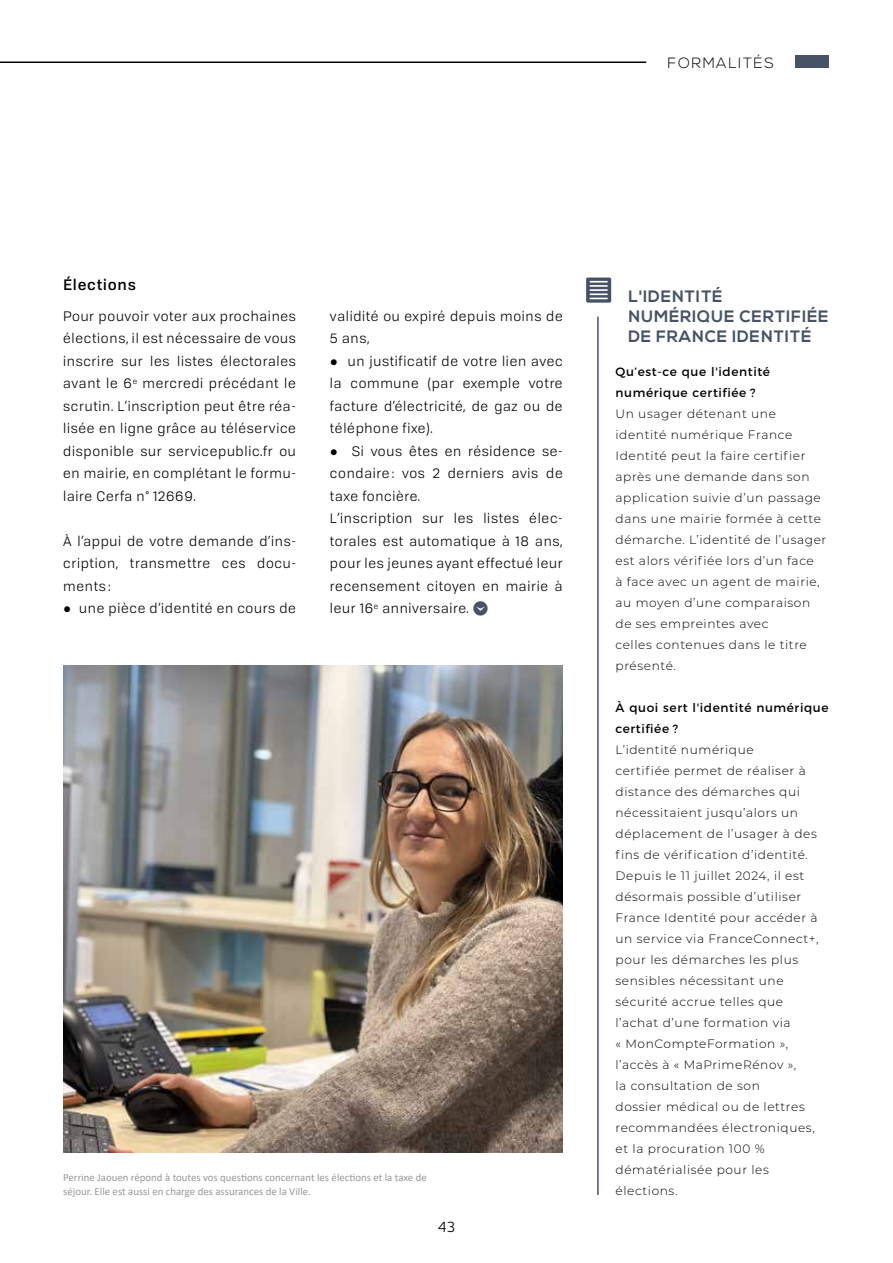
<style>
.page{position:relative;width:893px;height:1263px;background:#fff}
.page>*{position:absolute;margin:0;border:0;box-sizing:border-box;transform-origin:0 0}
.t1{font:700 16.5px/19.8px "Nexa";letter-spacing:.05em;color:#475266}
.t2{font:300 14.85px "Nexa";letter-spacing:.1em;color:#000}
.t3{font:500 14.85px "Tofino";letter-spacing:.05em;color:#000}
.t4{font:300 14.85px "Neris";color:#000}
.t5{font:13.5px/22.5px "Tofino";letter-spacing:.05em;color:#000;text-align:justify}
.t6{font:300 12.15px/21px "Montserrat";letter-spacing:.05em;color:#000}
.t7{font:12.15px/21px "Montserrat";letter-spacing:.05em;color:#000}
.t8{font:10.8px/14.4px "Calibri";color:#999898}
.s1{font-family:"Calibri"}
.s2{color:#475266}
</style>
<div class="page">
<div style="left:795px;top:55px;width:34px;height:13px;background:#475266"></div>
<hr style="left:0;top:62px;width:646px;height:1px;background:#000">
<hr style="left:597px;top:317px;width:2px;height:878px;background:#475266">
<svg style="left:586px;top:278px;width:25px;height:25px"></svg>
<img style="left:63px;top:665px;width:500px;height:487px">
<p class="t2" style="left:667px;top:54px;width:108px">FORMALITÉS</p>
<p class="t3" style="left:63px;top:273px;width:74px">Élections</p>
<p class="t5" style="left:63px;top:304px;width:234px">Pour pouvoir voter aux prochaines élections, il est nécessaire de vous inscrire sur les listes électorales avant le 6<sup>e</sup> mercredi précédant le scrutin. L’inscription peut être réa&shy;lisée en ligne grâce au téléservice disponible sur servicepublic.fr ou en mairie, en complétant le formu&shy;laire Cerfa n° 12669.</p>
<p class="t5" style="left:63px;top:529px;width:234px">À l’appui de votre demande d’ins&shy;cription, transmettre ces docu&shy;ments :</p>
<p class="t5" style="left:63px;top:596px;width:234px"><span class="s1">●</span> une pièce d’identité en cours de</p>
<p class="t5" style="left:330px;top:304px;width:234px">validité ou expiré depuis moins de<br>5 ans,</p>
<p class="t5" style="left:330px;top:349px;width:234px"><span class="s1">●</span> un justificatif de votre lien avec la commune (par exemple votre facture d’électricité, de gaz ou de téléphone fixe).</p>
<p class="t5" style="left:330px;top:439px;width:234px;text-align:left"><span class="s1">●</span> Si vous êtes en résidence se&shy;condaire : vos 2 derniers avis de taxe foncière.<br>L’inscription sur les listes élec&shy;torales est automatique à 18 ans, pour les jeunes ayant effectué leur recensement citoyen en mairie à leur 16<sup>e</sup> anniversaire. <span class="s2">▲</span></p>
<p class="t8" style="left:63px;top:1169px;width:365px">Perrine Jaouen répond à toutes vos questions concernant les élections et la taxe de séjour. Elle est aussi en charge des assurances de la Ville.</p>
<p class="t4" style="left:438px;top:1217px;width:19px">43</p>
<h1 class="t1" style="left:628px;top:287px;width:201px">L'IDENTITÉ<br>NUMÉRIQUE CERTIFIÉE<br>DE FRANCE IDENTITÉ</h1>
<p class="t7" style="left:615px;top:360px;width:156px">Qu’est-ce que l'identité numérique certifiée ?</p>
<p class="t6" style="left:615px;top:403px;width:212px">Un usager détenant une identité numérique France<br>Identité peut la faire certifier après une demande dans son application suivie d’un passage dans une mairie formée à cette démarche. L’identité de l’usager est alors vérifiée lors d’un face<br>à face avec un agent de mairie, au moyen d’une comparaison de ses empreintes avec<br>celles contenues dans le titre présenté.</p>
<p class="t7" style="left:615px;top:696px;width:215px">À quoi sert l'identité numérique certifiée ?</p>
<p class="t6" style="left:615px;top:739px;width:205px">L’identité numérique<br>certifiée permet de réaliser à distance des démarches qui nécessitaient jusqu’alors un déplacement de l’usager à des fins de vérification d’identité.<br>Depuis le 11 juillet 2024, il est désormais possible d’utiliser<br>France Identité pour accéder à un service via FranceConnect+, pour les démarches les plus sensibles nécessitant une sécurité accrue telles que l’achat d’une formation via<br>« MonCompteFormation », l’accès à « MaPrimeRénov »,<br>la consultation de son<br>dossier médical ou de lettres recommandées électroniques, et la procuration 100 % dématérialisée pour les élections.</p>
</div>
